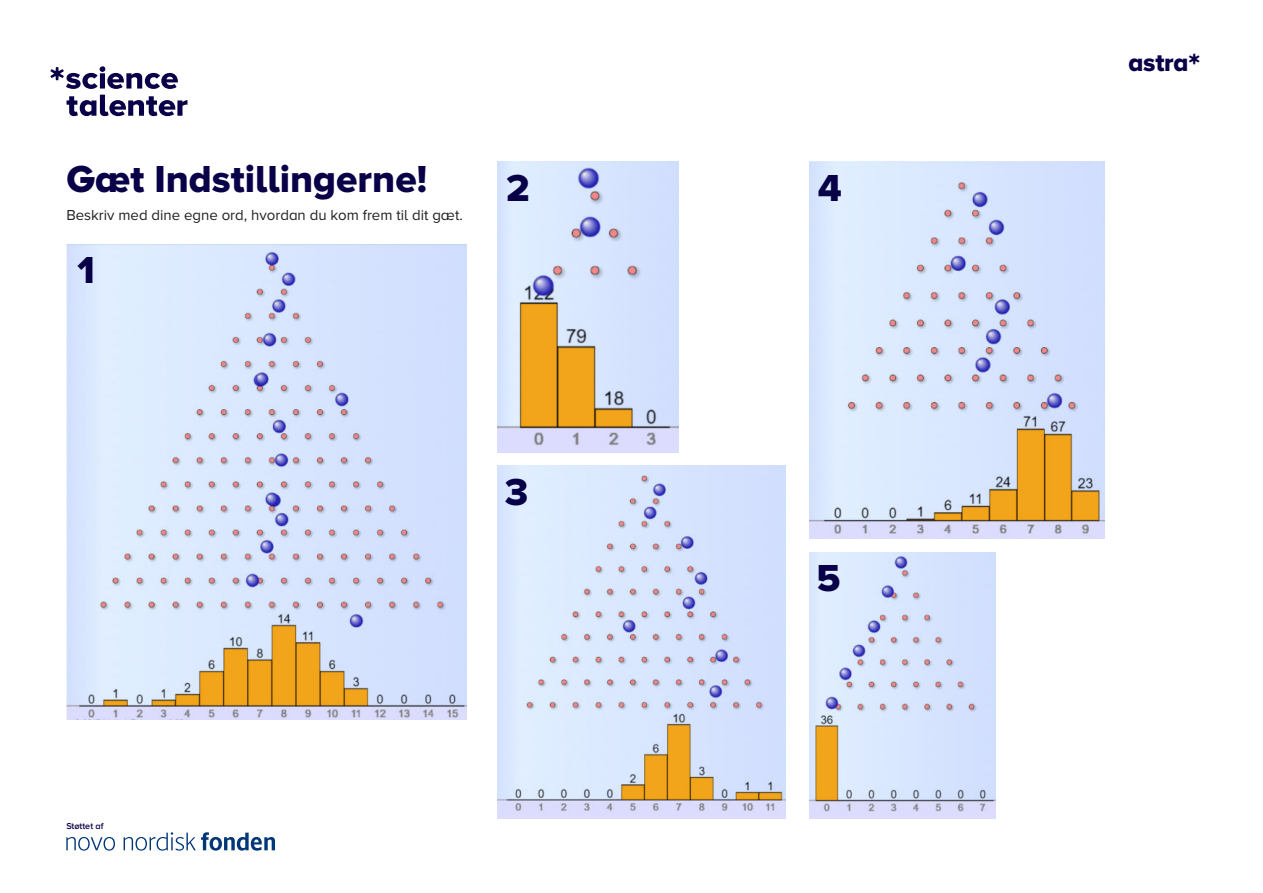
<style>
.page{position:relative;width:1263px;height:893px;background:#fff}
.page>*{position:absolute;margin:0;border:0;box-sizing:border-box;transform-origin:0 0}
.t1{font:800 39px "Proxima Nova Astra";color:#090148}
.t2{font:800 25.5px "Proxima Nova Astra";letter-spacing:-.01em;color:#090148}
.t3{font:15px "Proxima Nova Astra";color:#231f20}
.t4{font:600 9px "Proxima Nova Astra";color:#090148}
</style>
<div class="page">
<svg style="left:66px;top:837px;width:49px;height:14px"></svg>
<svg style="left:124px;top:832px;width:151px;height:19px"></svg>
<svg style="left:67px;top:95px;width:120px;height:21px"></svg>
<svg style="left:50px;top:66px;width:128px;height:23px"></svg>
<img style="left:66px;top:244px;width:401px;height:476px">
<img style="left:497px;top:162px;width:182px;height:291px">
<img style="left:497px;top:466px;width:289px;height:352px">
<img style="left:809px;top:162px;width:295px;height:377px">
<img style="left:809px;top:553px;width:187px;height:265px">
<h1 class="t1" style="left:66px;top:163px;width:362px">Gæt Indstillingerne!</h1>
<p class="t3" style="left:66px;top:208px;width:398px">Beskriv med dine egne ord, hvordan du kom frem til dit gæt.</p>
<h1 class="t1" style="left:77px;top:253px;width:19px">1</h1>
<h1 class="t1" style="left:506px;top:172px;width:25px">2</h1>
<h1 class="t1" style="left:505px;top:475px;width:25px">3</h1>
<p class="t4" style="left:66px;top:822px;width:39px">Støttet af</p>
<h1 class="t1" style="left:818px;top:172px;width:26px">4</h1>
<h1 class="t1" style="left:816px;top:561px;width:26px">5</h1>
<h2 class="t2" style="left:1128px;top:52px;width:74px">astra*</h2>
</div>
